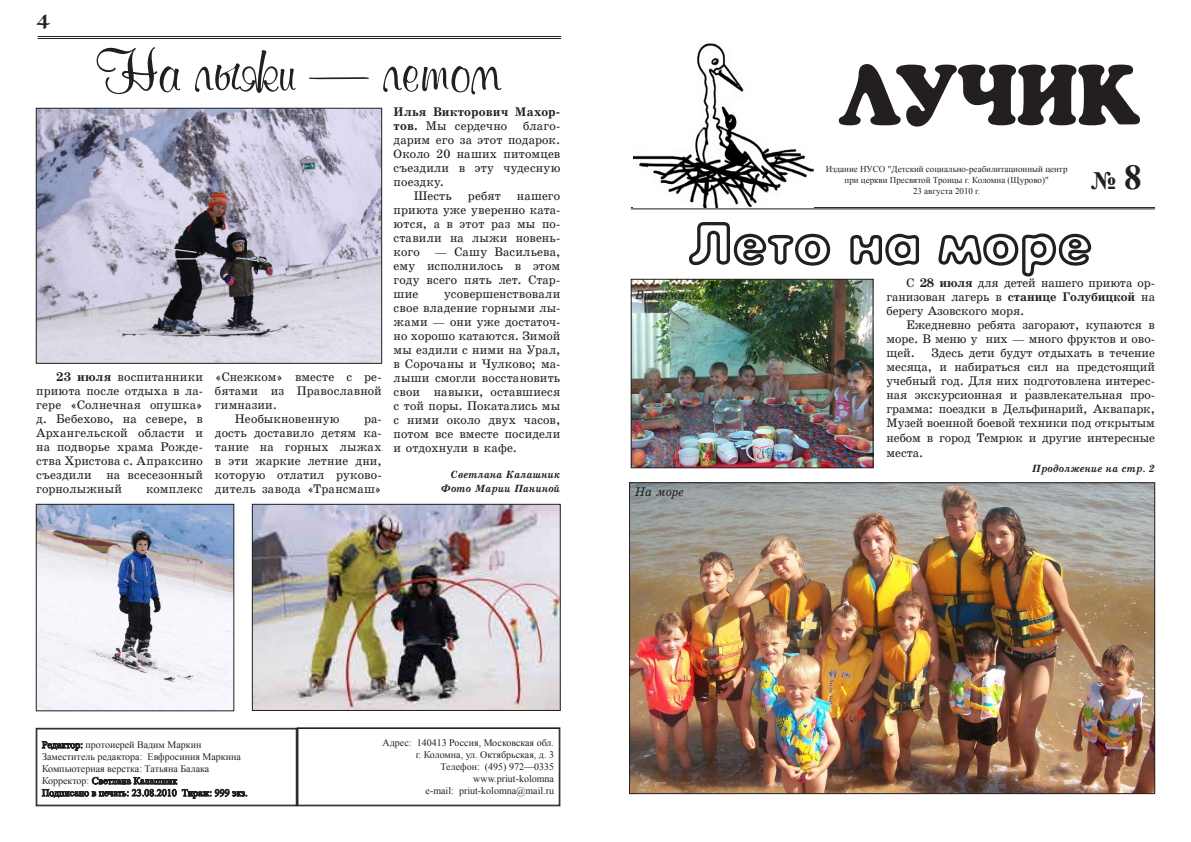
<style>
.page{position:relative;width:1191px;height:842px;background:#fff}
.page>*{position:absolute;margin:0;border:0;box-sizing:border-box;transform-origin:0 0}
.t1{font:84px "AG Crown Style";color:#231f20;scale:.86 1}
.t2{font:60px "Murrey TYGRA";color:#231f20}
.t3{font:55px "Exposure C Outline";letter-spacing:.075em;color:#231f20}
.t4{font:700 25px "Times New Roman";color:#231f20}
.t5{font:20px "Viking Cyr";color:#231f20}
.Обычный{font:12px/14px "School Plain";letter-spacing:.005em;color:#231f20;text-align:justify}
.t6{font:700 12px/14px "School";letter-spacing:.02em;color:#231f20}
.t7{font:italic 12px "School";letter-spacing:-.015em;color:#231f20}
.t8{font:10px "Times New Roman";color:#231f20}
.t9{font:italic 700 10px "School";color:#231f20}
.t10{font:9px "Times New Roman";color:#231f20}
.s1{font-family:"School";font-weight:700}
.s2{font-family:"School Plain";font-weight:400}
.s3{font-size:35px}
.s4{color:#fff}
</style>
<div class="page">
<hr style="left:38px;top:36px;width:523px;height:1px;background:#231f20">
<hr style="left:38px;top:38px;width:523px;height:1px;background:#231f20">
<hr style="left:631px;top:207px;width:524px;height:1px;background:#231f20">
<hr style="left:631px;top:209px;width:524px;height:1px;background:#231f20">
<svg style="left:36px;top:727px;width:524px;height:79px"></svg>
<img style="left:634px;top:43px;width:180px;height:164px">
<img style="left:38px;top:506px;width:194px;height:203px">
<div style="left:36px;top:504px;width:198px;height:207px;border:1px solid #231f20"></div>
<img style="left:254px;top:506px;width:304px;height:203px">
<div style="left:252px;top:504px;width:308px;height:207px;border:1px solid #231f20"></div>
<img style="left:38px;top:110px;width:342px;height:252px">
<div style="left:36px;top:108px;width:346px;height:256px;border:1px solid #231f20"></div>
<img style="left:631px;top:484px;width:522px;height:308px">
<div style="left:629px;top:482px;width:526px;height:312px;border:1px solid #231f20"></div>
<img style="left:633px;top:281px;width:238px;height:185px">
<div style="left:631px;top:279px;width:242px;height:189px;border:1px solid #231f20"></div>
<p class="t5" style="left:36px;top:9px;width:17px">4</p>
<p class="t2" style="left:96px;top:42px;width:406px">На лыжи — летом</p>
<p class="Обычный" style="left:36px;top:370px;width:168px;text-indent:20px"><span class="s1">23 июля</span> воспитанники приюта после отдыха в ла&shy;гере «Солнечная опушка» д. Бебехово, на севере, в Архангельской области и на подворье храма Рожде&shy;ства Христова с. Апраксино съездили на всесезонный горнолыжный</p>
<p class="Обычный" style="left:146px;top:482px;width:58px">комплекс</p>
<p class="Обычный" style="left:215px;top:370px;width:168px">«Снежком» вместе с ре&shy;бятами из Православной гимназии.</p>
<p class="Обычный" style="left:235px;top:412px;width:106px">Необыкновенную</p>
<p class="Обычный" style="left:215px;top:412px;width:168px;text-indent:149px">ра&shy;дость доставило детям ка&shy;тание на горных лыжах в эти жаркие летние дни, которую отлатил руково&shy;дитель завода «Трансмаш»</p>
<p class="t6" style="left:394px;top:105px;width:168px">Илья Викторович Махор&shy;тов. <span class="s2">Мы сердечно</span></p>
<p class="Обычный" style="left:394px;top:119px;width:168px;text-indent:129px">благо&shy;дарим его за этот подарок.<br>Около 20 наших питомцев съездили в эту чудесную поездку.</p>
<p class="Обычный" style="left:414px;top:189px;width:40px">Шесть</p>
<p class="Обычный" style="left:468px;top:189px;width:35px">ребят</p>
<p class="Обычный" style="left:394px;top:189px;width:168px;text-indent:123px">нашего приюта уже уверенно ката&shy;ются, а в этот раз мы по&shy;ставили на лыжи новень&shy;кого — Сашу Васильева, ему исполнилось в этом году всего пять лет. Стар&shy;шие</p>
<p class="Обычный" style="left:394px;top:287px;width:168px;text-indent:50px">усовершенствовали свое владение горными лы&shy;жами — они уже достаточ&shy;но хорошо катаются. Зимой мы ездили с ними на Урал, в Сорочаны и Чулково; ма&shy;лыши смогли восстановить свои навыки, оставшиеся с той поры. Покатались мы с ними около двух часов, потом все вместе посидели и отдохнули в кафе.</p>
<p class="t9" style="left:450px;top:468px;width:111px">Светлана Калашник</p>
<p class="t9" style="left:441px;top:482px;width:121px">Фото Марии Паниной</p>
<p class="t1" style="left:838px;top:47px;width:352px">ЛУЧИК</p>
<p class="t10" style="left:825px;top:163px;width:243px">Издание НУСО "Детский социально-реабилитационный центр</p>
<p class="t10" style="left:844px;top:174px;width:206px">при церкви Пресвятой Троицы г. Коломна (Щурово)"</p>
<p class="t10" style="left:913px;top:185px;width:69px">23 августа 2010 г.</p>
<p class="t4" style="left:1091px;top:163px;width:52px">№ <span class="s3">8</span></p>
<p class="t3" style="left:692px;top:211px;width:399px">Лето на море</p>
<p class="Обычный" style="left:886px;top:276px;width:270px;text-indent:20px">С <span class="s1">28 июля</span> для детей нашего приюта ор&shy;ганизован лагерь в <span class="s1">станице Голубицкой</span> на берегу Азовского моря.</p>
<p class="Обычный" style="left:886px;top:318px;width:270px;text-indent:20px">Ежедневно ребята загорают, купаются в море. В меню у них — много фруктов и ово&shy;щей.</p>
<p class="t7" style="left:635px;top:287px;width:67px">Витамины</p>
<p class="Обычный" style="left:886px;top:345px;width:270px;line-height:14.3px;text-indent:45px">Здесь дети будут отдыхать в течение месяца, и набираться сил на предстоящий учебный год. Для них подготовлена интерес&shy;ная экскурсионная и развлекательная про&shy;грамма: поездки в Дельфинарий, Аквапарк, Музей военной боевой техники под открытым небом в город Темрюк и другие интересные места.</p>
<p class="t7" style="left:635px;top:484px;width:50px">На море</p>
<p class="t9" style="left:1023px;top:463px;width:133px"><span class="s4">Н</span>Продолжение на стр. 2</p>
<p class="t8" style="left:42px;top:738px;width:161px">Редактор: протоиерей Вадим Маркин</p>
<p class="t8" style="left:42px;top:750px;width:200px">Заместитель редактора: Евфросиния Маркина</p>
<p class="t8" style="left:42px;top:762px;width:169px">Компьютерная верстка: Татьяна Балака</p>
<p class="t8" style="left:42px;top:774px;width:137px">Корректор: Светлана Калашник</p>
<p class="t8" style="left:382px;top:736px;width:173px">Адрес: 140413 Россия, Московская обл.</p>
<p class="t8" style="left:416px;top:748px;width:140px">г. Коломна, ул. Октябрьская, д. 3</p>
<p class="t8" style="left:440px;top:760px;width:115px">Телефон: (495) 972—0335</p>
<p class="t8" style="left:473px;top:772px;width:82px">www.priut-kolomna</p>
<p class="t8" style="left:425px;top:784px;width:130px">e-mail: priut-kolomna@mail.ru</p>
</div>
